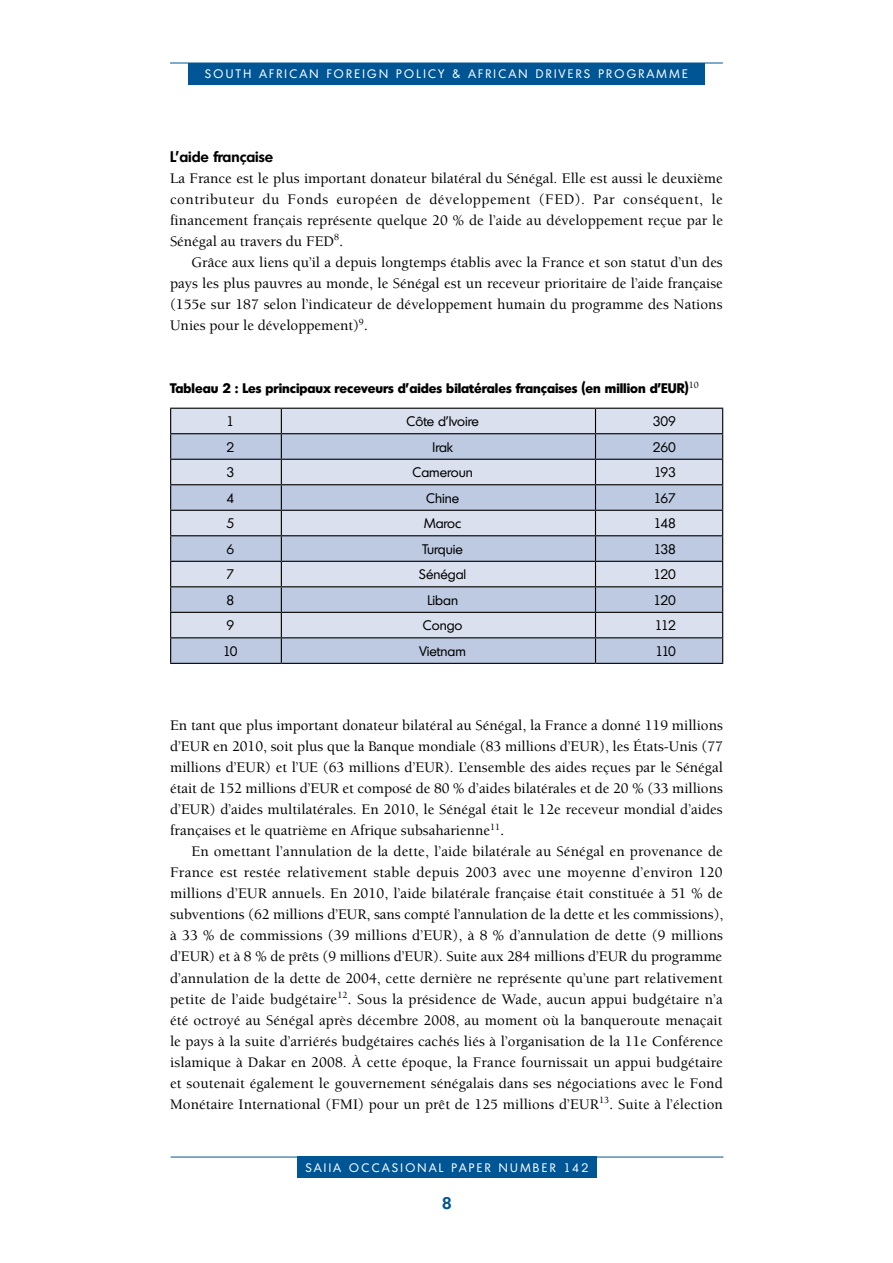
<style>
.page{position:relative;width:893px;height:1263px;background:#fff}
.page>*{position:absolute;margin:0;border:0;box-sizing:border-box;transform-origin:0 0}
.t1{font:600 16.5px "Montreal";color:#005695}
.t2{font:500 15px/21px "Berkeley Std";letter-spacing:.005em;color:#000;text-align:justify}
.t3{font:600 15px "Montreal";color:#000}
.t4{font:13.5px "Montreal";color:#000}
.t5{font:700 13.5px "Montreal";color:#000}
.t6{font:12px "Montreal";letter-spacing:.2em;color:#fff}
.s1{font-size:16.5px}
</style>
<div class="page">
<hr style="left:170px;top:63px;width:553px;height:1px;background:#005695">
<hr style="left:171px;top:1157px;width:552px;height:1px;background:#005695">
<div style="left:297px;top:1157px;width:299px;height:21px;background:#005695"></div>
<div style="left:188px;top:63px;width:517px;height:21px;background:#005695"></div>
<div style="left:171px;top:409px;width:551px;height:24px;background:#dae0ee"></div>
<svg style="left:171px;top:434px;width:551px;height:229px;background:#c6d0e3"></svg>
<hr style="left:170px;top:408px;width:111px;height:1px;background:#000">
<hr style="left:281px;top:408px;width:314px;height:1px;background:#000">
<hr style="left:595px;top:408px;width:128px;height:1px;background:#000">
<hr style="left:170px;top:433px;width:111px;height:1px;background:#000">
<hr style="left:281px;top:433px;width:314px;height:1px;background:#000">
<hr style="left:595px;top:433px;width:128px;height:1px;background:#000">
<hr style="left:170px;top:459px;width:111px;height:1px;background:#000">
<hr style="left:281px;top:459px;width:314px;height:1px;background:#000">
<hr style="left:595px;top:459px;width:128px;height:1px;background:#000">
<hr style="left:170px;top:484px;width:111px;height:1px;background:#000">
<hr style="left:281px;top:484px;width:314px;height:1px;background:#000">
<hr style="left:595px;top:484px;width:128px;height:1px;background:#000">
<hr style="left:170px;top:510px;width:111px;height:1px;background:#000">
<hr style="left:281px;top:510px;width:314px;height:1px;background:#000">
<hr style="left:595px;top:510px;width:128px;height:1px;background:#000">
<hr style="left:170px;top:535px;width:111px;height:1px;background:#000">
<hr style="left:281px;top:535px;width:314px;height:1px;background:#000">
<hr style="left:595px;top:535px;width:128px;height:1px;background:#000">
<hr style="left:170px;top:561px;width:111px;height:1px;background:#000">
<hr style="left:281px;top:561px;width:314px;height:1px;background:#000">
<hr style="left:595px;top:561px;width:128px;height:1px;background:#000">
<hr style="left:170px;top:586px;width:111px;height:1px;background:#000">
<hr style="left:281px;top:586px;width:314px;height:1px;background:#000">
<hr style="left:595px;top:586px;width:128px;height:1px;background:#000">
<hr style="left:170px;top:612px;width:111px;height:1px;background:#000">
<hr style="left:281px;top:612px;width:314px;height:1px;background:#000">
<hr style="left:595px;top:612px;width:128px;height:1px;background:#000">
<hr style="left:170px;top:637px;width:111px;height:1px;background:#000">
<svg style="left:170px;top:409px;width:1px;height:254px"></svg>
<hr style="left:281px;top:637px;width:314px;height:1px;background:#000">
<svg style="left:281px;top:409px;width:1px;height:254px"></svg>
<hr style="left:595px;top:637px;width:128px;height:1px;background:#000">
<svg style="left:595px;top:409px;width:1px;height:254px"></svg>
<svg style="left:722px;top:409px;width:1px;height:254px"></svg>
<hr style="left:170px;top:663px;width:111px;height:1px;background:#000">
<hr style="left:281px;top:663px;width:314px;height:1px;background:#000">
<hr style="left:595px;top:663px;width:128px;height:1px;background:#000">
<p class="t6" style="left:205px;top:66px;width:484px">SOUTH AFRICAN FOREIGN POLICY &amp; AFRICAN DRIVERS PROGRAMME</p>
<p class="t3" style="left:170px;top:147px;width:105px">L’aide française</p>
<p class="t2" style="left:170px;top:168px;width:554px">La France est le plus important donateur bilatéral du Sénégal. Elle est aussi le deuxième contributeur du Fonds européen de développement (FED). Par conséquent, le financement français représente quelque 20 % de l’aide au développement reçue par le Sénégal au travers du FED<sup>8</sup><span class="s1">.</span></p>
<p class="t2" style="left:170px;top:252px;width:554px;text-indent:21px">Grâce aux liens qu’il a depuis longtemps établis avec la France et son statut d’un des pays les plus pauvres au monde, le Sénégal est un receveur prioritaire de l’aide française (155e sur 187 selon l’indicateur de développement humain du programme des Nations Unies pour le développement)<sup>9</sup><span class="s1">.</span></p>
<p class="t5" style="left:170px;top:380px;width:530px">Tableau 2 : Les principaux receveurs d’aides bilatérales françaises (en million d’EUR)<sup>10</sup></p>
<p class="t4" style="left:226px;top:413px;width:9px">1</p>
<p class="t4" style="left:407px;top:413px;width:74px">Côte d’Ivoire</p>
<p class="t4" style="left:653px;top:413px;width:25px">309</p>
<p class="t4" style="left:226px;top:439px;width:9px">2</p>
<p class="t4" style="left:433px;top:439px;width:22px">Irak</p>
<p class="t4" style="left:653px;top:439px;width:25px">260</p>
<p class="t4" style="left:226px;top:464px;width:9px">3</p>
<p class="t4" style="left:412px;top:464px;width:62px">Cameroun</p>
<p class="t4" style="left:654px;top:464px;width:23px">193</p>
<p class="t4" style="left:226px;top:490px;width:9px">4</p>
<p class="t4" style="left:426px;top:490px;width:35px">Chine</p>
<p class="t4" style="left:654px;top:490px;width:24px">167</p>
<p class="t4" style="left:226px;top:515px;width:9px">5</p>
<p class="t4" style="left:424px;top:515px;width:39px">Maroc</p>
<p class="t4" style="left:654px;top:515px;width:23px">148</p>
<p class="t4" style="left:226px;top:541px;width:9px">6</p>
<p class="t4" style="left:422px;top:541px;width:42px">Turquie</p>
<p class="t4" style="left:654px;top:541px;width:23px">138</p>
<p class="t4" style="left:226px;top:566px;width:9px">7</p>
<p class="t4" style="left:419px;top:566px;width:49px">Sénégal</p>
<p class="t4" style="left:653px;top:566px;width:24px">120</p>
<p class="t4" style="left:226px;top:592px;width:9px">8</p>
<p class="t4" style="left:427px;top:592px;width:32px">Liban</p>
<p class="t4" style="left:653px;top:592px;width:24px">120</p>
<p class="t4" style="left:226px;top:617px;width:9px">9</p>
<p class="t4" style="left:423px;top:617px;width:41px">Congo</p>
<p class="t4" style="left:655px;top:617px;width:23px">112</p>
<p class="t4" style="left:223px;top:643px;width:16px">10</p>
<p class="t4" style="left:420px;top:643px;width:48px">Vietnam</p>
<p class="t4" style="left:656px;top:643px;width:22px">110</p>
<p class="t2" style="left:170px;top:715px;width:554px">En tant que plus important donateur bilatéral au Sénégal, la France a donné 119 millions d’EUR en 2010, soit plus que la Banque mondiale (83 millions d’EUR), les États-Unis (77 millions d’EUR) et l’UE (63 millions d’EUR). L’ensemble des aides reçues par le Sénégal était de 152 millions d’EUR et composé de 80 % d’aides bilatérales et de 20 % (33 millions d’EUR) d’aides multilatérales. En 2010, le Sénégal était le 12e receveur mondial d’aides françaises et le quatrième en Afrique subsaharienne<sup>11</sup><span class="s1">.</span></p>
<p class="t2" style="left:170px;top:841px;width:555px;text-indent:21px">En omettant l’annulation de la dette, l’aide bilatérale au Sénégal en provenance de France est restée relativement stable depuis 2003 avec une moyenne d’environ 120 millions d’EUR annuels. En 2010, l’aide bilatérale française était constituée à 51 % de subventions (62 millions d’EUR, sans compté l’annulation de la dette et les commissions), à 33 % de commissions (39 millions d’EUR), à 8 % d’annulation de dette (9 millions d’EUR) et à 8 % de prêts (9 millions d’EUR). Suite aux 284 millions d’EUR du programme d’annulation de la dette de 2004, cette dernière ne représente qu’une part relativement petite de l’aide budgétaire<sup>12</sup><span class="s1">.</span> Sous la présidence de Wade, aucun appui budgétaire n’a été octroyé au Sénégal après décembre 2008, au moment où la banqueroute menaçait le pays à la suite d’arriérés budgétaires cachés liés à l’organisation de la 11e Conférence islamique à Dakar en 2008. À cette époque, la France fournissait un appui budgétaire et soutenait également le gouvernement sénégalais dans ses négociations avec le Fond Monétaire International (FMI) pour un prêt de 125 millions d’EUR<sup>13</sup><span class="s1">.</span> Suite à l’élection</p>
<p class="t6" style="left:306px;top:1160px;width:284px">SAIIA OCCASIONAL PAPER NUMBER 142</p>
<p class="t1" style="left:442px;top:1192px;width:12px">8</p>
</div>
